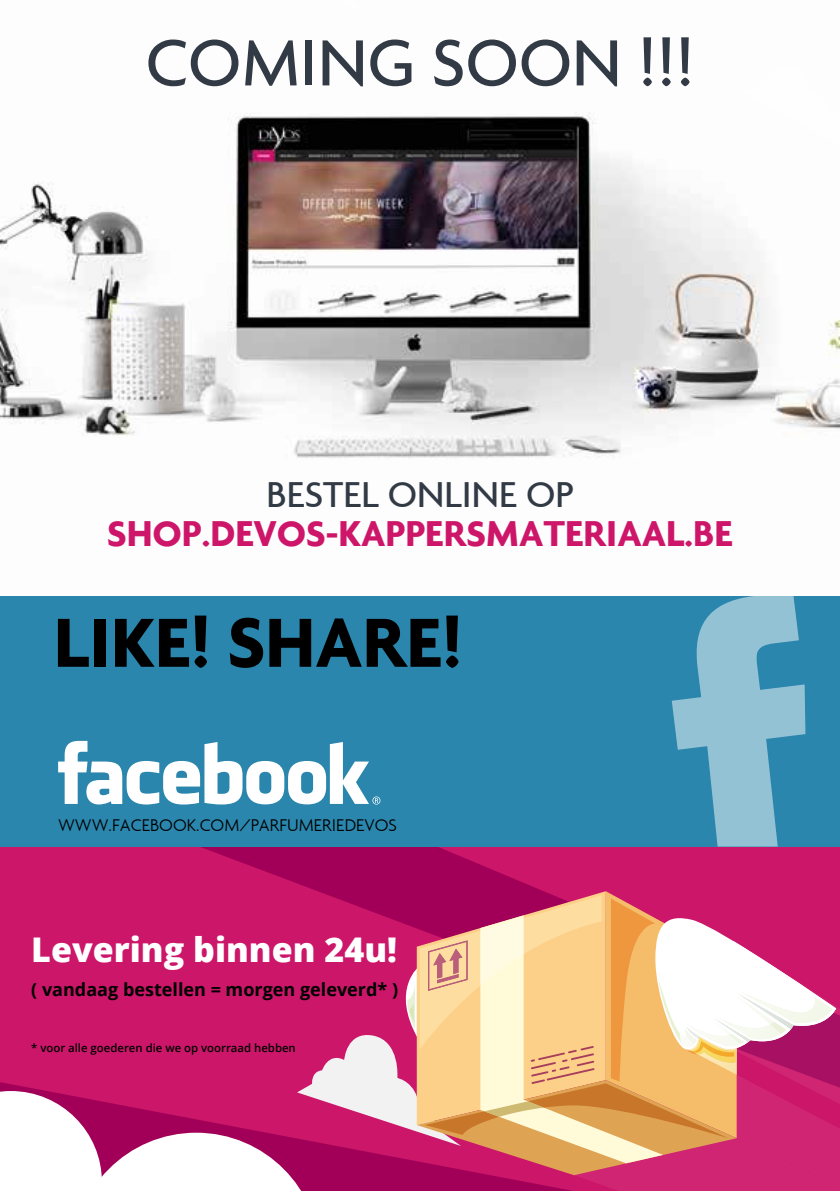
<style>
.page{position:relative;width:840px;height:1191px;background:#fff}
.page>*{position:absolute;margin:0;border:0;box-sizing:border-box;transform-origin:0 0}
.t1{font:700 75px "Agenda";color:#000}
.t2{font:500 70.4px "Agenda";color:#323a45}
.t3{font:700 38.8px "Agenda";color:#cd1669}
.t4{font:500 38.8px "Agenda";color:#323a45}
.t5{font:800 34px "Open Sans";color:#fff}
.t6{font:300 18.2px "Agenda";color:#000}
.t7{font:700 18px "Open Sans";color:#000}
.t8{font:600 11.4px "Open Sans";color:#000}
</style>
<div class="page">
<svg style="left:0;top:846px;width:839px;height:45px;background:#bd1165"></svg>
<div style="left:0;top:594px;width:839px;height:252px;background:#2a86ad"></div>
<svg style="left:671px;top:595px;width:168px;height:254px"></svg>
<svg style="left:58px;top:740px;width:322px;height:65px"></svg>
<img style="left:0;top:112px;width:839px;height:483px">
<svg style="left:0;top:891px;width:839px;height:300px;background:#d96685"></svg>
<h2 class="t2" style="left:145px;top:20px;width:550px">COMING SOON !!!</h2>
<h3 class="t4" style="left:266px;top:471px;width:308px">BESTEL ONLINE OP</h3>
<h3 class="t3" style="left:107px;top:510px;width:626px">SHOP.DEVOS-KAPPERSMATERIAAL.BE</h3>
<h1 class="t1" style="left:54px;top:597px;width:409px">LIKE! SHARE!</h1>
<h3 class="t6" style="left:58px;top:814px;width:340px">WWW.FACEBOOK.COM/PARFUMERIEDEVOS</h3>
<h3 class="t5" style="left:31px;top:924px;width:367px">Levering binnen 24u!</h3>
<h3 class="t7" style="left:31px;top:977px;width:368px">( vandaag bestellen = morgen geleverd* )</h3>
<p class="t8" style="left:31px;top:1039px;width:266px">* voor alle goederen die we op voorraad hebben</p>
</div>
